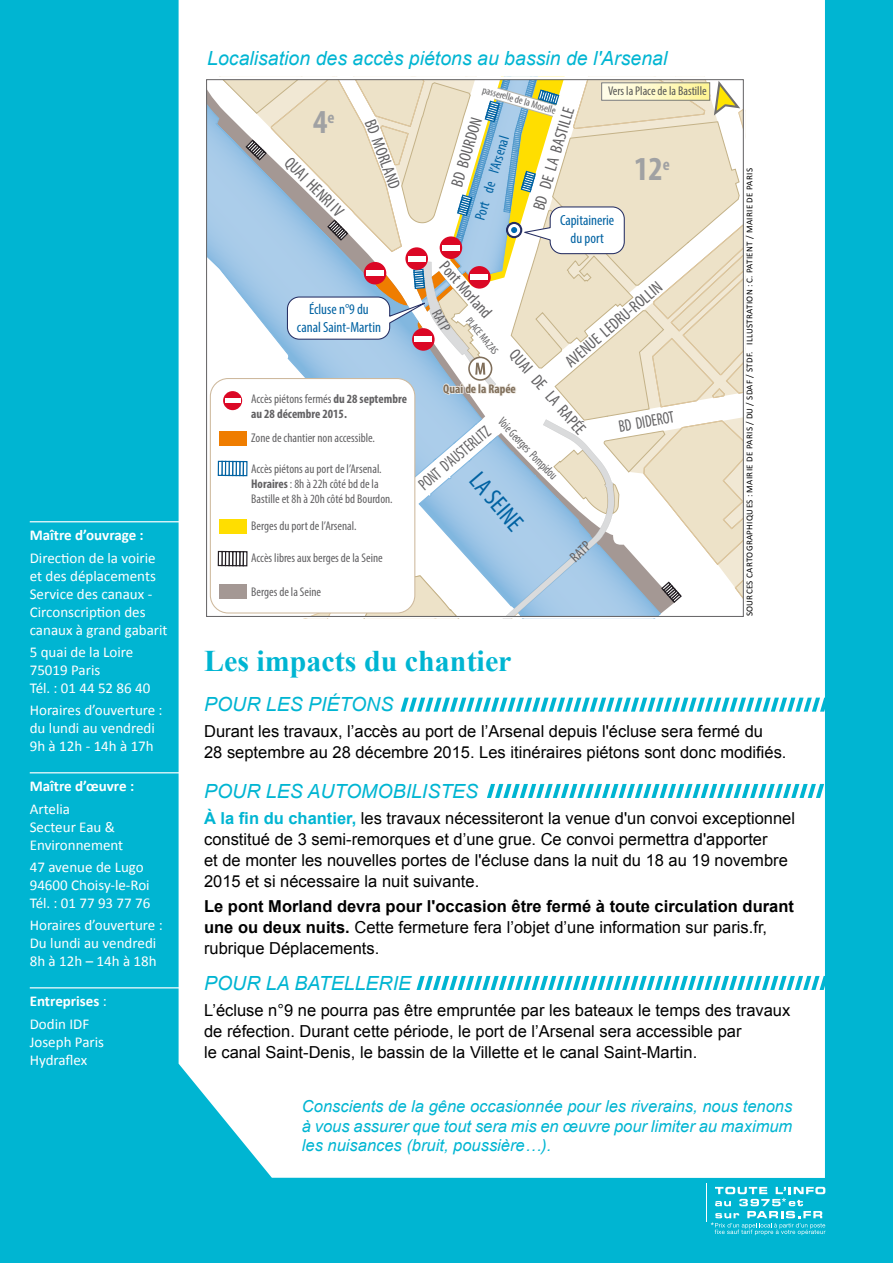
<style>
.page{position:relative;width:893px;height:1263px;background:#00b5d2}
.page>*{position:absolute;margin:0;border:0;box-sizing:border-box;transform-origin:0 0}
.t1{font:700 condensed 33.6px "Myriad Pro";color:#a0a1a3}
.t2{font:700 30px "Times New Roman";color:#00b5d2}
.t3{font:condensed 25.2px "Myriad Pro";color:#0062a2}
.t4{font:italic 19.5px "Arial";color:#00b5d2}
.t5{font:condensed 16.8px "Myriad Pro";color:#626163}
.t6{font:condensed 16.8px "Myriad Pro";color:#626163;scale:.86 1}
.t7{font:condensed 16.8px "Myriad Pro";color:#626163;scale:.88 1}
.t8{font:16.5px/21px "Arial";color:#000}
.t9{font:700 16.5px/21px "Arial";color:#000}
.t10{font:italic 16.5px/19.5px "Arial";color:#00b5d2;text-align:justify}
.t11{font:15px/18px "Calibri";color:#fff}
.t12{font:700 15px/22.2px "Calibri";color:#fff}
.t13{font:condensed 14.7px/17.7px "Myriad Pro";color:#0062a2;text-align:center}
.t14{font:condensed 14.7px "Myriad Pro";color:#626163}
.t15{font:condensed 12.6px/15px "Myriad Pro";color:#626163}
.t16{font:700 condensed 12.6px/14.7px "Myriad Pro";color:#626163}
.t17{font:condensed 12.6px "Myriad Pro";color:#575756}
.t18{font:condensed 12.6px "Myriad Pro";color:#626163;scale:.86 1}
.t19{font:700 condensed 12.6px "Myriad Pro";color:#806f5b}
.t20{font:condensed 10.5px "Myriad Pro";color:#626163}
.t21{font:9px "Calibri";letter-spacing:.04em;color:#000}
.s1{font-weight:400}
.s2{font-weight:700}
.s3{font-weight:700;color:#00b5d2}
</style>
<div class="page">
<div style="left:179px;top:0;width:646px;height:1178px;background:#fff"></div>
<hr style="left:706px;top:1183px;width:1px;height:39px;background:#fff">
<svg style="left:711px;top:1187px;width:114px;height:48px"></svg>
<hr style="left:30px;top:521px;width:153px;height:1px;background:#fff">
<hr style="left:30px;top:772px;width:153px;height:1px;background:#fff">
<hr style="left:30px;top:987px;width:153px;height:1px;background:#fff">
<svg style="left:401px;top:698px;width:424px;height:14px"></svg>
<svg style="left:416px;top:976px;width:409px;height:14px"></svg>
<svg style="left:487px;top:784px;width:337px;height:14px"></svg>
<svg style="left:211px;top:76px;width:535px;height:542px;background:#e1e2dd"></svg>
<p class="t12" style="left:30px;top:524px;width:115px">Maître d’ouvrage :</p>
<p class="t11" style="left:30px;top:549px;width:139px">Direction de la voirie et des déplacements<br>Service des canaux -<br>Circonscription des canaux à grand gabarit</p>
<p class="t11" style="left:30px;top:643px;width:122px">5 quai de la Loire<br>75019 Paris<br>Tél. : 01 44 52 86 40</p>
<p class="t11" style="left:30px;top:701px;width:134px">Horaires d’ouverture : du lundi au vendredi<br>9h à 12h - 14h à 17h</p>
<p class="t12" style="left:30px;top:775px;width:106px">Maître d’œuvre :</p>
<p class="t11" style="left:30px;top:800px;width:95px">Artelia<br>Secteur Eau &amp;<br>Environnement</p>
<p class="t11" style="left:30px;top:858px;width:122px">47 avenue de Lugo<br>94600 Choisy-le-Roi<br>Tél. : 01 77 93 77 76</p>
<p class="t11" style="left:30px;top:916px;width:135px">Horaires d’ouverture :<br>Du lundi au vendredi<br>8h à 12h – 14h à 18h</p>
<p class="t12" style="left:30px;top:990px;width:79px">Entreprises <span class="s1">:<br>Dodin IDF</span></p>
<p class="t11" style="left:30px;top:1033px;width:76px">Joseph Paris<br>Hydraflex</p>
<p class="t4" style="left:207px;top:46px;width:462px">Localisation des accès piétons au bassin de l'Arsenal</p>
<h1 class="t1" style="left:313px;top:101px;width:23px">4<sup>e</sup></h1>
<p class="t5" style="left:295px;top:153px;width:77px;rotate:45deg">QUAI HENRI IV</p>
<p class="t5" style="left:380px;top:116px;width:74px;rotate:70deg">BD MORLAND</p>
<p class="t13" style="left:297px;top:300px;width:86px">Écluse n°9 du canal Saint-Martin</p>
<p class="t16" style="left:251px;top:391px;width:157px"><span class="s1">Accès piétons fermés</span> du 28 septembre au 28 décembre 2015.</p>
<p class="t15" style="left:251px;top:430px;width:125px">Zone de chantier non accessible.</p>
<p class="t15" style="left:251px;top:461px;width:143px">Accès piétons au port de l’Arsenal.<br><span class="s2">Horaires</span> : 8h à 22h côté bd de la<br>Bastille et 8h à 20h côté bd Bourdon.</p>
<p class="t15" style="left:251px;top:518px;width:107px">Berges du port de l’Arsenal.</p>
<p class="t15" style="left:251px;top:550px;width:133px">Accès libres aux berges de la Seine</p>
<p class="t15" style="left:251px;top:584px;width:71px">Berges de la Seine</p>
<p class="t17" style="left:608px;top:84px;width:100px">Vers la Place de la Bastille</p>
<p class="t20" style="left:484px;top:83px;width:77px;rotate:16deg">passerelle de la Moselle</p>
<p class="t5" style="left:528px;top:207px;width:108px;rotate:-73deg">BD DE LA BASTILLE</p>
<p class="t5" style="left:446px;top:183px;width:73px;rotate:-73deg">BD BOURDON</p>
<p class="t13" style="left:471px;top:217px;width:88px;rotate:-73deg">Port de l’Arsenal</p>
<h1 class="t1" style="left:634px;top:148px;width:37px">12<sup>e</sup></h1>
<p class="t13" style="left:560px;top:211px;width:56px">Capitainerie du port</p>
<p class="t5" style="left:450px;top:256px;width:71px;rotate:49deg">Pont Morland</p>
<p class="t5" style="left:561px;top:357px;width:123px;rotate:-41deg">AVENUE LEDRU-ROLLIN</p>
<p class="t14" style="left:444px;top:306px;width:24px;rotate:61deg">RATP</p>
<p class="t20" style="left:473px;top:314px;width:46px;rotate:51deg">PLACE MAZAS</p>
<p class="t5" style="left:520px;top:345px;width:108px;rotate:49deg">QUAI DE LA RAPÉE</p>
<p class="t19" style="left:443px;top:381px;width:74px">Quai de la Rapée</p>
<p class="t7" style="left:617px;top:416px;width:65px;rotate:-10deg">BD DIDEROT</p>
<p class="t18" style="left:509px;top:417px;width:46px;rotate:47deg">oie Georges</p>
<p class="t18" style="left:537px;top:448px;width:36px;rotate:46deg">Pompido</p>
<p class="t6" style="left:414px;top:479px;width:104px;rotate:-40deg">PONT D'AUSTERLITZ</p>
<h3 class="t3" style="left:486px;top:466px;width:69px;rotate:49deg">LA SEINE</h3>
<p class="t14" style="left:566px;top:553px;width:24px;rotate:-43deg">RATP</p>
<p class="t21" style="left:744px;top:616px;width:450px;rotate:-90deg">SOURCES CARTOGRAPHIQUES : MAIRIE DE PARIS / DU / SDAF / STDF. ILLUSTRATION : C. PATIENT / MAIRIE DE PARIS</p>
<h2 class="t2" style="left:204px;top:640px;width:309px">Les impacts du chantier</h2>
<p class="t4" style="left:204px;top:692px;width:191px">POUR LES PIÉTONS</p>
<p class="t8" style="left:204px;top:720px;width:584px">Durant les travaux, l’accès au port de l’Arsenal depuis l'écluse sera fermé du<br>28 septembre au 28 décembre 2015. Les itinéraires piétons sont donc modifiés.</p>
<p class="t4" style="left:204px;top:779px;width:276px">POUR LES AUTOMOBILISTES</p>
<p class="t8" style="left:204px;top:807px;width:592px"><span class="s3">À la fin du chantier,</span> les travaux nécessiteront la venue d'un convoi exceptionnel constitué de 3 semi-remorques et d’une grue. Ce convoi permettra d'apporter<br>et de monter les nouvelles portes de l'écluse dans la nuit du 18 au 19 novembre 2015 et si nécessaire la nuit suivante.</p>
<p class="t9" style="left:204px;top:896px;width:591px">Le pont Morland devra pour l'occasion être fermé à toute circulation durant une ou deux nuits. <span class="s1">Cette fermeture fera l’objet d’une information sur paris.fr, rubrique Déplacements.</span></p>
<p class="t4" style="left:204px;top:971px;width:208px">POUR LA BATELLERIE</p>
<p class="t8" style="left:204px;top:999px;width:588px">L’écluse n°9 ne pourra pas être empruntée par les bateaux le temps des travaux de réfection. Durant cette période, le port de l’Arsenal sera accessible par<br>le canal Saint-Denis, le bassin de la Villette et le canal Saint-Martin.</p>
<p class="t10" style="left:302px;top:1097px;width:492px">Conscients de la gêne occasionnée pour les riverains, nous tenons à vous assurer que tout sera mis en œuvre pour limiter au maximum les nuisances (bruit, poussière…).</p>
</div>
